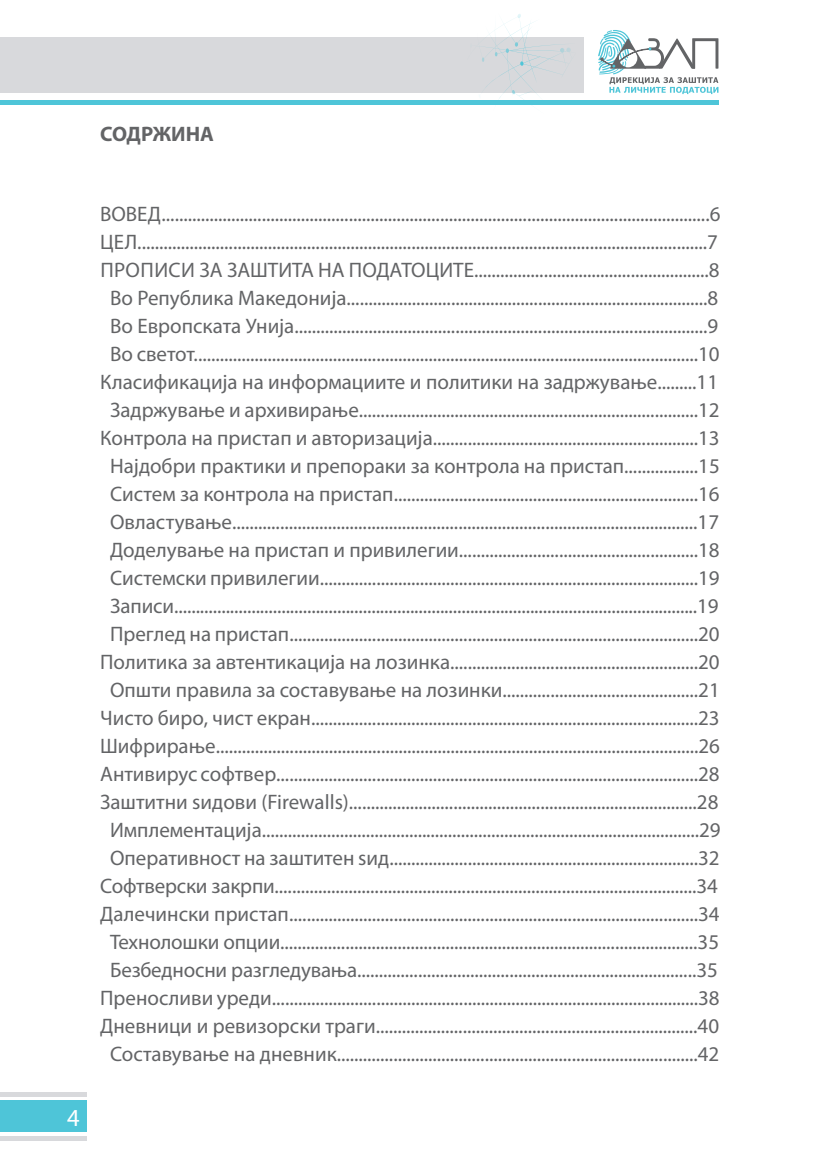
<style>
.page{position:relative;width:819px;height:1166px;background:#fff}
.page>*{position:absolute;margin:0;border:0;box-sizing:border-box;transform-origin:0 0}
.t1{font:24.5px "Myriad Pro";color:#fff}
.t2{font:21px/28px "Myriad Pro";color:#636466;text-align:center}
.t3{font:700 21px "Myriad Pro";color:#636466}
</style>
<div class="page">
<svg style="left:598px;top:30px;width:120px;height:64px"></svg>
<div style="left:0;top:37px;width:583px;height:56px;background:#d8d9dc"></div>
<div style="left:0;top:1100px;width:86px;height:32px;background:#4ec5d8"></div>
<div style="left:0;top:100px;width:718px;height:5px;background:#4ec5d8"></div>
<div style="left:0;top:1136px;width:86px;height:5px;background:#d8d9dc"></div>
<div style="left:0;top:1091px;width:86px;height:5px;background:#d8d9dc"></div>
<svg style="left:482px;top:14px;width:89px;height:86px"></svg>
<p class="t3" style="left:100px;top:122px;width:115px">СОДРЖИНА</p>
<p class="t1" style="left:67px;top:1104px;width:14px">4</p>
<p class="t2" style="left:100px;top:200px;width:622px">ВОВЕД..............................................................................................................................6<br>ЦЕЛ...................................................................................................................................7<br>ПРОПИСИ ЗА ЗАШТИТА НА ПОДАТОЦИТЕ......................................................8<br>Во Република Македонија...................................................................................8<br>Во Европската Унија...............................................................................................9<br>Во светот....................................................................................................................10<br>Класификација на информациите и политики на задржување.........11<br>Задржување и архивирање..............................................................................12<br>Контрола на пристап и авторизација.............................................................13<br>Најдобри практики и препораки за контрола на пристап.................15<br>Систем за контрола на пристап......................................................................16<br>Овластување...........................................................................................................17<br>Доделување на пристап и привилегии.......................................................18<br>Системски привилегии.......................................................................................19<br>Записи..........................................................................................................................19<br>Преглед на пристап..............................................................................................20<br>Политика за автентикација на лозинка.........................................................20<br>Општи правила за составување на лозинки.............................................21<br>Чисто биро, чист екран.........................................................................................23<br>Шифрирање...............................................................................................................26<br>Антивирус софтвер.................................................................................................28<br>Заштитни ѕидови (Firewallѕ)................................................................................28<br>Имплементација.....................................................................................................29<br>Оперативност на заштитен ѕид.......................................................................32<br>Софтверски закрпи.................................................................................................34<br>Далечински пристап..............................................................................................34<br>Технолошки опции................................................................................................35<br>Безбедносни разгледувања..............................................................................35<br>Преносливи уреди..................................................................................................38<br>Дневници и ревизорски траги..........................................................................40<br>Составување на дневник...................................................................................42</p>
</div>
